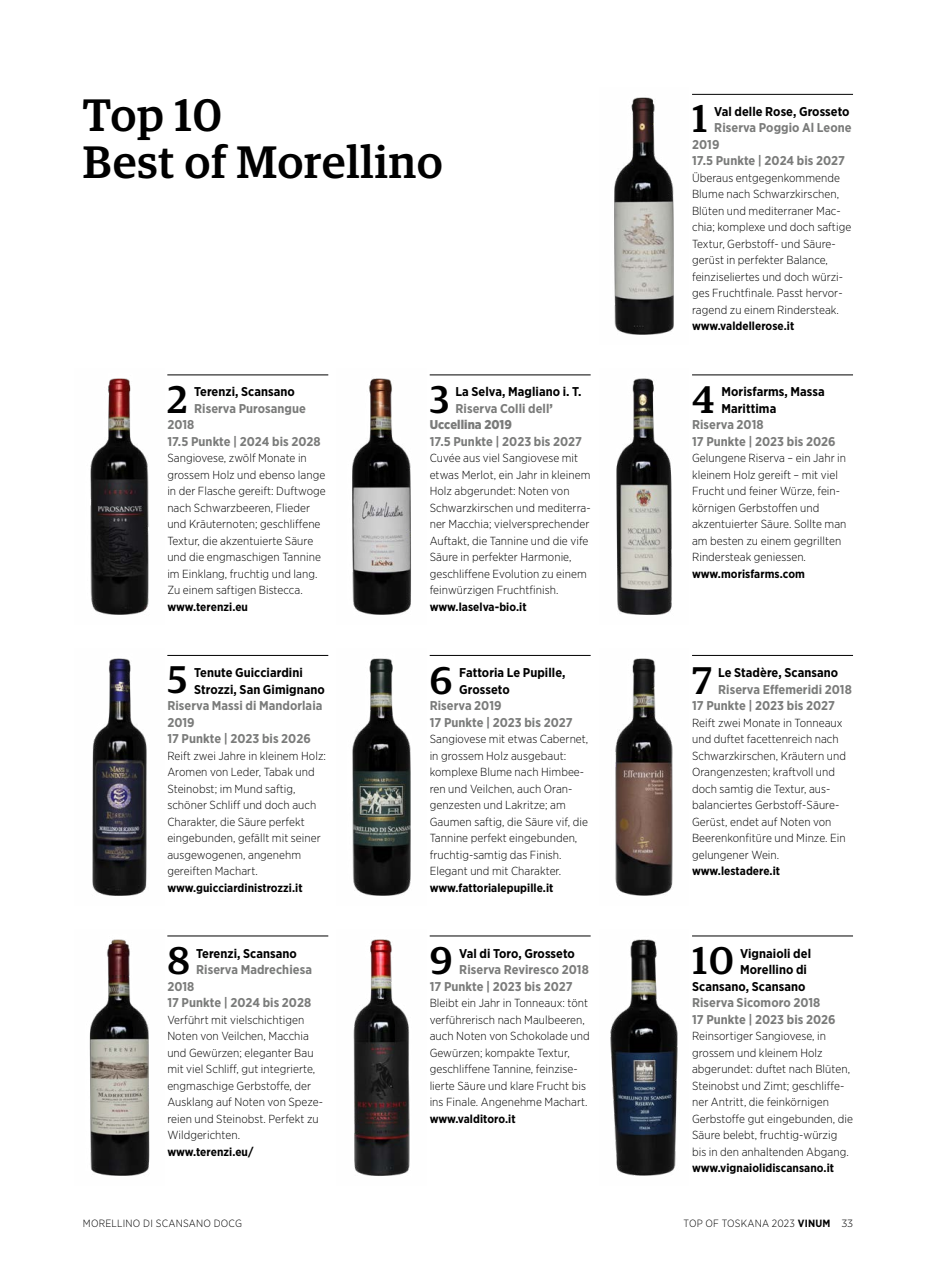
<style>
.page{position:relative;width:936px;height:1263px;background:#fff}
.page>*{position:absolute;margin:0;border:0;box-sizing:border-box;transform-origin:0 0}
.t1{font:500 45.6px/46.8px "Guardian Egyp";letter-spacing:.02em;color:#000}
.t2{font:500 38.7px "Guardian Egyp";color:#000}
.t3{font:700 12.75px/16.5px "Gotham Narrow";letter-spacing:.005em;color:#7a7b7a}
.t4{font:700 12.75px/16.5px "Gotham Narrow";letter-spacing:.005em;color:#000}
.t5{font:900 12.75px "Gotham Narrow";letter-spacing:.005em;color:#7a7b7a}
.t6{font:300 11.7px/16.5px "Gotham Narrow";letter-spacing:.005em;color:#000}
.t7{font:700 11.7px "Gotham Narrow";letter-spacing:.005em;color:#000}
.t8{font:300 10.5px "Gotham Narrow";letter-spacing:.02em;color:#000}
.s1{font-weight:900}
.s2{font-weight:700}
</style>
<div class="page">
<img style="left:89px;top:939px;width:61px;height:237px">
<img style="left:353px;top:939px;width:57px;height:237px">
<img style="left:610px;top:939px;width:68px;height:237px">
<img style="left:90px;top:378px;width:59px;height:237px">
<img style="left:352px;top:378px;width:59px;height:237px">
<img style="left:616px;top:378px;width:56px;height:237px">
<img style="left:92px;top:658px;width:55px;height:238px">
<img style="left:352px;top:658px;width:59px;height:238px">
<img style="left:615px;top:658px;width:58px;height:238px">
<img style="left:614px;top:97px;width:60px;height:238px">
<hr style="left:167px;top:375px;width:161px;height:1px;background:#000">
<hr style="left:429px;top:375px;width:161px;height:1px;background:#000">
<hr style="left:692px;top:375px;width:161px;height:1px;background:#000">
<hr style="left:167px;top:655px;width:161px;height:1px;background:#000">
<hr style="left:429px;top:655px;width:161px;height:1px;background:#000">
<hr style="left:692px;top:655px;width:161px;height:1px;background:#000">
<hr style="left:167px;top:936px;width:161px;height:1px;background:#000">
<hr style="left:429px;top:936px;width:161px;height:1px;background:#000">
<hr style="left:692px;top:936px;width:161px;height:1px;background:#000">
<hr style="left:692px;top:94px;width:161px;height:1px;background:#000">
<h1 class="t1" style="left:83px;top:88px;width:361px">Top 10<br>Best of Morellino</h1>
<h2 class="t2" style="left:167px;top:372px;width:22px">2</h2>
<p class="t4" style="left:194px;top:384px;width:102px">Terenzi, Scansano</p>
<p class="t3" style="left:167px;top:400px;width:155px;text-indent:27px">Riserva Purosangue<br>2018<br>17.5 Punkte | 2024 bis 2028</p>
<p class="t6" style="left:167px;top:450px;width:160px">Sangiovese, zwölf Monate in grossem Holz und ebenso lange in der Flasche gereift: Duftwoge nach Schwarzbeeren, Flieder und Kräuternoten; geschliffene<br>Textur, die akzentuierte Säure und die engmaschigen Tannine im Einklang, fruchtig und lang.<br>Zu einem saftigen Bistecca.</p>
<p class="t7" style="left:167px;top:599px;width:82px">www.terenzi.eu</p>
<h2 class="t2" style="left:167px;top:652px;width:21px">5</h2>
<p class="t4" style="left:194px;top:664px;width:132px">Tenute Guicciardini<br>Strozzi, San Gimignano</p>
<p class="t3" style="left:167px;top:697px;width:156px">Riserva Massi di Mandorlaia<br>2019<br>17 Punkte | 2023 bis 2026</p>
<p class="t6" style="left:167px;top:747px;width:160px">Reift zwei Jahre in kleinem Holz:<br>Aromen von Leder, Tabak und<br>Steinobst; im Mund saftig, schöner Schliff und doch auch<br>Charakter, die Säure perfekt eingebunden, gefällt mit seiner ausgewogenen, angenehm gereiften Machart.</p>
<p class="t7" style="left:167px;top:880px;width:137px">www.guicciardinistrozzi.it</p>
<h2 class="t2" style="left:167px;top:933px;width:24px">8</h2>
<p class="t4" style="left:196px;top:945px;width:102px">Terenzi, Scansano</p>
<p class="t3" style="left:196px;top:961px;width:117px">Riserva Madrechiesa</p>
<p class="t3" style="left:167px;top:978px;width:145px">2018<br>17 Punkte | 2024 bis 2028</p>
<p class="t6" style="left:167px;top:1011px;width:157px">Verführt mit vielschichtigen<br>Noten von Veilchen, Macchia und Gewürzen; eleganter Bau mit viel Schliff, gut integrierte, engmaschige Gerbstoffe, der<br>Ausklang auf Noten von Speze&shy;reien und Steinobst. Perfekt zu<br>Wildgerichten.</p>
<p class="t7" style="left:167px;top:1144px;width:88px">www.terenzi.eu/</p>
<h2 class="t2" style="left:429px;top:372px;width:21px">3</h2>
<p class="t4" style="left:455px;top:384px;width:128px">La Selva, Magliano i. T.</p>
<p class="t3" style="left:455px;top:400px;width:99px">Riserva Colli dell<span class="s1">’</span></p>
<p class="t5" style="left:429px;top:417px;width:84px">Uccellina 2019</p>
<p class="t3" style="left:429px;top:433px;width:154px">17.5 Punkte | 2023 bis 2027</p>
<p class="t6" style="left:429px;top:450px;width:162px">Cuvée aus viel Sangiovese mit etwas Merlot, ein Jahr in kleinem<br>Holz abgerundet: Noten von<br>Schwarzkirschen und mediterra&shy;ner Macchia; vielversprechender<br>Auftakt, die Tannine und die vife<br>Säure in perfekter Harmonie, geschliffene Evolution zu einem feinwürzigen Fruchtfinish.</p>
<p class="t7" style="left:429px;top:599px;width:98px">www.laselva-bio.it</p>
<h2 class="t2" style="left:429px;top:652px;width:24px">6</h2>
<p class="t4" style="left:459px;top:664px;width:108px">Fattoria Le Pupille,<br>Grosseto</p>
<p class="t3" style="left:429px;top:697px;width:144px">Riserva 2019<br>17 Punkte | 2023 bis 2027</p>
<p class="t6" style="left:429px;top:730px;width:160px">Sangiovese mit etwas Cabernet, in grossem Holz ausgebaut: komplexe Blume nach Himbee&shy;ren und Veilchen, auch Oran&shy;genzesten und Lakritze; am<br>Gaumen saftig, die Säure vif, die<br>Tannine perfekt eingebunden, fruchtig-samtig das Finish.<br>Elegant und mit Charakter.</p>
<p class="t7" style="left:429px;top:880px;width:125px">www.fattorialepupille.it</p>
<h2 class="t2" style="left:429px;top:933px;width:24px">9</h2>
<p class="t4" style="left:459px;top:945px;width:117px">Val di Toro, Grosseto</p>
<p class="t3" style="left:429px;top:961px;width:161px;text-indent:30px">Riserva Reviresco 2018<br>17 Punkte | 2023 bis 2027</p>
<p class="t6" style="left:429px;top:994px;width:162px">Bleibt ein Jahr in Tonneaux: tönt verführerisch nach Maulbeeren, auch Noten von Schokolade und<br>Gewürzen; kompakte Textur, geschliffene Tannine, feinzise&shy;lierte Säure und klare Frucht bis ins Finale. Angenehme Machart.</p>
<p class="t7" style="left:429px;top:1111px;width:87px">www.valditoro.it</p>
<h2 class="t2" style="left:692px;top:91px;width:17px">1</h2>
<p class="t4" style="left:714px;top:103px;width:137px">Val delle Rose, Grosseto</p>
<p class="t3" style="left:692px;top:120px;width:161px;text-indent:22px">Riserva Poggio Al Leone<br>2019<br>17.5 Punkte | 2024 bis 2027</p>
<p class="t6" style="left:692px;top:169px;width:161px">Überaus entgegenkommende<br>Blume nach Schwarzkirschen,<br>Blüten und mediterraner Mac&shy;chia; komplexe und doch saftige<br>Textur, Gerbstoff- und Säure&shy;gerüst in perfekter Balance, feinziseliertes und doch würzi&shy;ges Fruchtfinale. Passt hervor&shy;ragend zu einem Rindersteak.</p>
<p class="t7" style="left:692px;top:319px;width:104px">www.valdellerose.it</p>
<h2 class="t2" style="left:692px;top:372px;width:24px">4</h2>
<p class="t4" style="left:721px;top:384px;width:105px">Morisfarms, Massa<br>Marittima</p>
<p class="t3" style="left:692px;top:417px;width:145px">Riserva 2018<br>17 Punkte | 2023 bis 2026</p>
<p class="t6" style="left:692px;top:450px;width:156px">Gelungene Riserva – ein Jahr in kleinem Holz gereift – mit viel<br>Frucht und feiner Würze, fein&shy;körnigen Gerbstoffen und akzentuierter Säure. Sollte man am besten zu einem gegrillten<br>Rindersteak geniessen.</p>
<p class="t7" style="left:692px;top:566px;width:114px">www.morisfarms.com</p>
<h2 class="t2" style="left:692px;top:652px;width:21px">7</h2>
<p class="t4" style="left:718px;top:664px;width:121px">Le Stadère, Scansano</p>
<p class="t3" style="left:692px;top:681px;width:161px;text-indent:26px">Riserva Effemeridi 2018<br>17 Punkte | 2023 bis 2027</p>
<p class="t6" style="left:692px;top:714px;width:155px">Reift zwei Monate in Tonneaux und duftet facettenreich nach<br>Schwarzkirschen, Kräutern und<br>Orangenzesten; kraftvoll und doch samtig die Textur, aus&shy;balanciertes Gerbstoff-Säure-<br>Gerüst, endet auf Noten von<br>Beerenkonfitüre und Minze. Ein gelungener Wein.</p>
<p class="t7" style="left:692px;top:863px;width:90px">www.lestadere.it</p>
<h2 class="t2" style="left:692px;top:933px;width:43px">10</h2>
<p class="t4" style="left:740px;top:945px;width:72px">Vignaioli del</p>
<p class="t4" style="left:740px;top:961px;width:68px">Morellino di</p>
<p class="t4" style="left:692px;top:978px;width:115px">Scansano, Scansano</p>
<p class="t3" style="left:692px;top:994px;width:145px">Riserva Sicomoro 2018<br>17 Punkte | 2023 bis 2026</p>
<p class="t6" style="left:692px;top:1027px;width:162px">Reinsortiger Sangiovese, in grossem und kleinem Holz abgerundet: duftet nach Blüten,<br>Steinobst und Zimt; geschliffe&shy;ner Antritt, die feinkörnigen<br>Gerbstoffe gut eingebunden, die<br>Säure belebt, fruchtig-würzig bis in den anhaltenden Abgang.</p>
<p class="t7" style="left:692px;top:1160px;width:144px">www.vignaiolidiscansano.it</p>
<p class="t8" style="left:83px;top:1217px;width:161px">MORELLINO DI SCANSANO DOCG</p>
<p class="t8" style="left:683px;top:1217px;width:171px">TOP OF TOSKANA 2023 <span class="s2">VINUM</span> 33</p>
</div>
